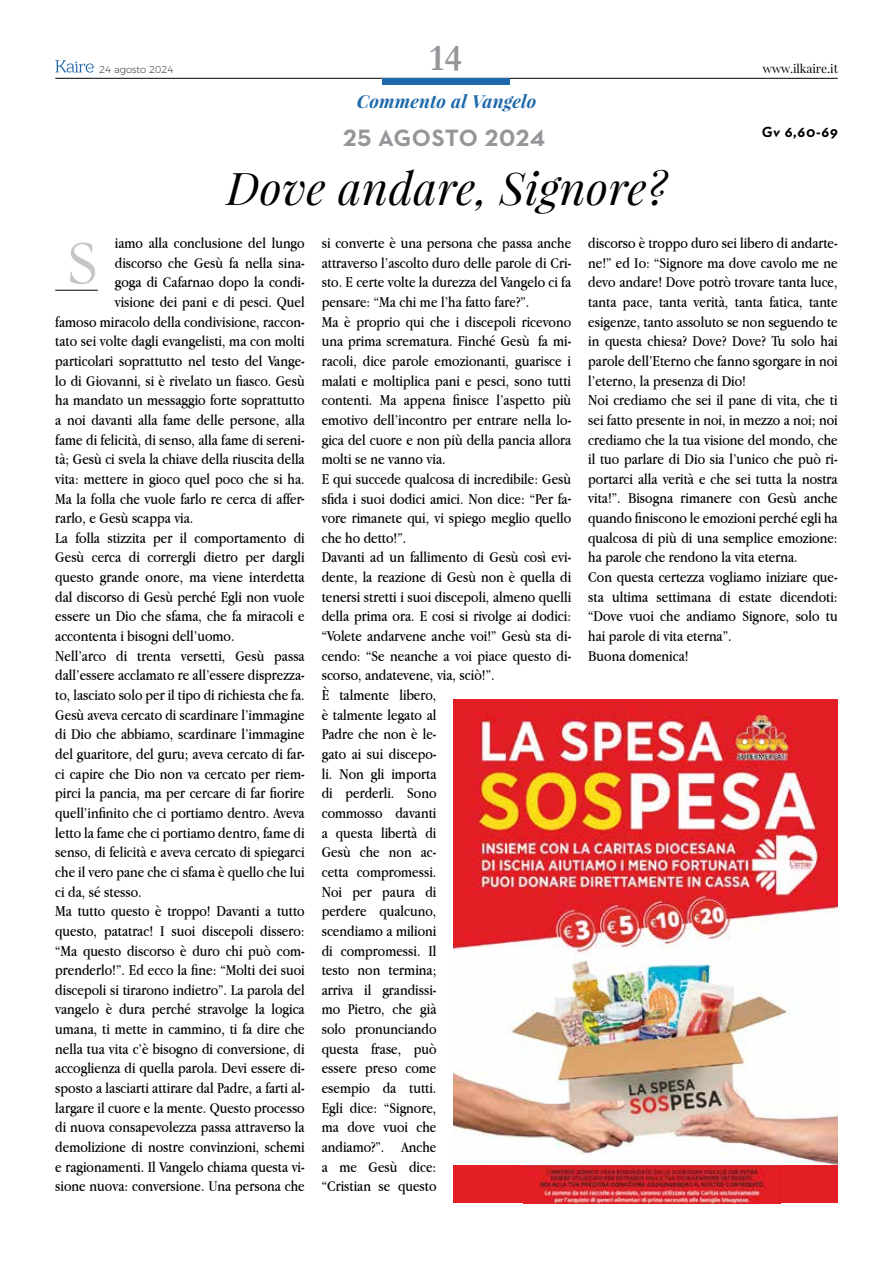
<style>
.page{position:relative;width:893px;height:1263px;background:#fff}
.page>*{position:absolute;margin:0;border:0;box-sizing:border-box;transform-origin:0 0}
.t1{font:63px "Garamond";color:#c6c6c6}
.t2{font:italic 45px "Playfair Display";letter-spacing:.01em;color:#000}
.t3{font:700 37.5px "Garamond";color:#949699}
.t4{font:700 24px "Neutraface 2 Text";letter-spacing:.02em;color:#949699}
.t5{font:italic 700 18px "Playfair Display";letter-spacing:.01em;color:#1e69ab}
.t6{font:15.75px/19.6px "Apple Garamond";color:#000}
.t7{font:italic 700 15px "Neutraface 2 Text";color:#000}
.t8{font:12px "Playfair Display";color:#000}
.t9{font:200 9.9px "Montserrat";color:#000}
</style>
<div class="page">
<hr style="left:55px;top:78px;width:783px;height:1px;background:#000">
<div style="left:382px;top:78px;width:127px;height:7px;background:#1e69ab"></div>
<svg style="left:55px;top:60px;width:39px;height:13px"></svg>
<hr style="left:55px;top:290px;width:43px;height:1px;background:#000">
<div style="left:453px;top:699px;width:385px;height:504px;background:#e31e25"></div>
<img style="left:453px;top:710px;width:385px;height:454px">
<img style="left:523px;top:1165px;width:258px;height:38px">
<p class="t9" style="left:99px;top:62px;width:76px">24 agosto 2024</p>
<h3 class="t3" style="left:430px;top:36px;width:34px">14</h3>
<p class="t5" style="left:357px;top:89px;width:181px">Commento al Vangelo</p>
<h3 class="t4" style="left:343px;top:123px;width:204px">25 AGOSTO 2024</h3>
<h2 class="t2" style="left:227px;top:158px;width:442px">Dove andare, Signore?</h2>
<p class="t8" style="left:763px;top:61px;width:77px">www.ilkaire.it</p>
<p class="t7" style="left:761px;top:122px;width:78px">Gv 6,60-69</p>
<p class="t6" style="left:115px;top:233px;width:191px">iamo alla conclusione del lungo</p>
<p class="t6" style="left:115px;top:252px;width:191px">discorso che Gesù fa nella sina-</p>
<p class="t6" style="left:115px;top:272px;width:191px">goga di Cafarnao dopo la condi-</p>
<p class="t6" style="left:115px;top:292px;width:191px">visione dei pani e di pesci. Quel</p>
<p class="t6" style="left:55px;top:311px;width:251px">famoso miracolo della condivisione, raccon-</p>
<p class="t6" style="left:55px;top:331px;width:251px">tato sei volte dagli evangelisti, ma con molti</p>
<p class="t6" style="left:55px;top:351px;width:251px">particolari soprattutto nel testo del Vange-</p>
<p class="t6" style="left:55px;top:370px;width:251px">lo di Giovanni, si è rivelato un fiasco. Gesù</p>
<p class="t6" style="left:55px;top:390px;width:251px">ha mandato un messaggio forte soprattutto</p>
<p class="t6" style="left:55px;top:410px;width:251px">a noi davanti alla fame delle persone, alla</p>
<p class="t6" style="left:55px;top:429px;width:251px">fame di felicità, di senso, alla fame di sereni-</p>
<p class="t6" style="left:55px;top:449px;width:251px">tà; Gesù ci svela la chiave della riuscita della</p>
<p class="t6" style="left:55px;top:469px;width:251px">vita: mettere in gioco quel poco che si ha.</p>
<p class="t6" style="left:55px;top:488px;width:251px">Ma la folla che vuole farlo re cerca di affer-</p>
<p class="t6" style="left:55px;top:508px;width:140px">rarlo, e Gesù scappa via.</p>
<p class="t6" style="left:55px;top:528px;width:251px">La folla stizzita per il comportamento di</p>
<p class="t6" style="left:55px;top:547px;width:251px">Gesù cerca di corrergli dietro per dargli</p>
<p class="t6" style="left:55px;top:567px;width:251px">questo grande onore, ma viene interdetta</p>
<p class="t6" style="left:55px;top:587px;width:251px">dal discorso di Gesù perché Egli non vuole</p>
<p class="t6" style="left:55px;top:606px;width:251px">essere un Dio che sfama, che fa miracoli e</p>
<p class="t6" style="left:55px;top:626px;width:181px">accontenta i bisogni dell’uomo.</p>
<p class="t6" style="left:55px;top:645px;width:251px">Nell’arco di trenta versetti, Gesù passa</p>
<p class="t6" style="left:55px;top:665px;width:251px">dall’essere acclamato re all’essere disprezza-</p>
<p class="t6" style="left:55px;top:685px;width:251px">to, lasciato solo per il tipo di richiesta che fa.</p>
<p class="t6" style="left:55px;top:704px;width:251px">Gesù aveva cercato di scardinare l’immagine</p>
<p class="t6" style="left:55px;top:724px;width:251px">di Dio che abbiamo, scardinare l’immagine</p>
<p class="t6" style="left:55px;top:744px;width:251px">del guaritore, del guru; aveva cercato di far-</p>
<p class="t6" style="left:55px;top:763px;width:251px">ci capire che Dio non va cercato per riem-</p>
<p class="t6" style="left:55px;top:783px;width:251px">pirci la pancia, ma per cercare di far fiorire</p>
<p class="t6" style="left:55px;top:803px;width:251px">quell’infinito che ci portiamo dentro. Aveva</p>
<p class="t6" style="left:55px;top:822px;width:251px">letto la fame che ci portiamo dentro, fame di</p>
<p class="t6" style="left:55px;top:842px;width:251px">senso, di felicità e aveva cercato di spiegarci</p>
<p class="t6" style="left:55px;top:862px;width:251px">che il vero pane che ci sfama è quello che lui</p>
<p class="t6" style="left:55px;top:881px;width:88px">ci da, sé stesso.</p>
<p class="t6" style="left:55px;top:901px;width:251px">Ma tutto questo è troppo! Davanti a tutto</p>
<p class="t6" style="left:55px;top:921px;width:251px">questo, patatrac! I suoi discepoli dissero:</p>
<p class="t6" style="left:55px;top:940px;width:251px">“Ma questo discorso è duro chi può com-</p>
<p class="t6" style="left:55px;top:960px;width:251px">prenderlo!”. Ed ecco la fine: “Molti dei suoi</p>
<p class="t6" style="left:55px;top:980px;width:251px">discepoli si tirarono indietro”. La parola del</p>
<p class="t6" style="left:55px;top:999px;width:251px">vangelo è dura perché stravolge la logica</p>
<p class="t6" style="left:55px;top:1019px;width:251px">umana, ti mette in cammino, ti fa dire che</p>
<p class="t6" style="left:55px;top:1038px;width:251px">nella tua vita c’è bisogno di conversione, di</p>
<p class="t6" style="left:55px;top:1058px;width:251px">accoglienza di quella parola. Devi essere di-</p>
<p class="t6" style="left:55px;top:1078px;width:251px">sposto a lasciarti attirare dal Padre, a farti al-</p>
<p class="t6" style="left:55px;top:1097px;width:251px">largare il cuore e la mente. Questo processo</p>
<p class="t6" style="left:55px;top:1117px;width:251px">di nuova consapevolezza passa attraverso la</p>
<p class="t6" style="left:55px;top:1137px;width:251px">demolizione di nostre convinzioni, schemi</p>
<p class="t6" style="left:55px;top:1156px;width:251px">e ragionamenti. Il Vangelo chiama questa vi-</p>
<p class="t6" style="left:55px;top:1176px;width:251px">sione nuova: conversione. Una persona che</p>
<h1 class="t1" style="left:68px;top:226px;width:32px">S</h1>
<p class="t6" style="left:322px;top:233px;width:251px">si converte è una persona che passa anche attraverso l’ascolto duro delle parole di Cri&shy;sto. E certe volte la durezza del Vangelo ci fa pensare: “Ma chi me l’ha fatto fare?”.<br>Ma è proprio qui che i discepoli ricevono una prima scrematura. Finché Gesù̀ fa mi&shy;racoli, dice parole emozionanti, guarisce i malati e moltiplica pani e pesci, sono tutti contenti. Ma appena finisce l’aspetto più emotivo dell’incontro per entrare nella lo&shy;gica del cuore e non più della pancia allora molti se ne vanno via.<br>E qui succede qualcosa di incredibile: Gesù sfida i suoi dodici amici. Non dice: “Per fa&shy;vore rimanete qui, vi spiego meglio quello che ho detto!”.<br>Davanti ad un fallimento di Gesù così evi&shy;dente, la reazione di Gesù non è quella di tenersi stretti i suoi discepoli, almeno quelli della prima ora. E cosi si rivolge ai dodici: “Volete andarvene anche voi!” Gesù sta di&shy;cendo: “Se neanche a voi piace questo di&shy;scorso, andatevene, via, sciò!”.<br>È talmente libero,<br>è talmente legato al<br>Padre che non è le-<br>gato ai sui discepo-<br>li. Non gli importa<br>di perderli. Sono<br>commosso davanti<br>a questa libertà di<br>Gesù che non ac-<br>cetta compromessi.<br>Noi per paura di<br>perdere qualcuno,<br>scendiamo a milioni<br>di compromessi. Il<br>testo non termina;<br>arriva il grandissi-<br>mo Pietro, che già<br>solo pronunciando<br>questa frase, può<br>essere preso come<br>esempio da tutti.<br>Egli dice: “Signore,<br>ma dove vuoi che<br>andiamo?”. Anche<br>a me Gesù dice:<br>“Cristian se questo</p>
<p class="t6" style="left:588px;top:233px;width:251px">discorso è troppo duro sei libero di andarte&shy;ne!” ed Io: “Signore ma dove cavolo me ne devo andare! Dove potrò trovare tanta luce, tanta pace, tanta verità, tanta fatica, tante esigenze, tanto assoluto se non seguendo te in questa chiesa? Dove? Dove? Tu solo hai parole dell’Eterno che fanno sgorgare in noi l’eterno, la presenza di Dio!<br>Noi crediamo che sei il pane di vita, che ti sei fatto presente in noi, in mezzo a noi; noi crediamo che la tua visione del mondo, che il tuo parlare di Dio sia l’unico che può ri&shy;portarci alla verità e che sei tutta la nostra vita!”. Bisogna rimanere con Gesù anche quando finiscono le emozioni perché egli ha qualcosa di più di una semplice emozione: ha parole che rendono la vita eterna.<br>Con questa certezza vogliamo iniziare que&shy;sta ultima settimana di estate dicendoti: “Dove vuoi che andiamo Signore, solo tu hai parole di vita eterna”.<br>Buona domenica!</p>
</div>
